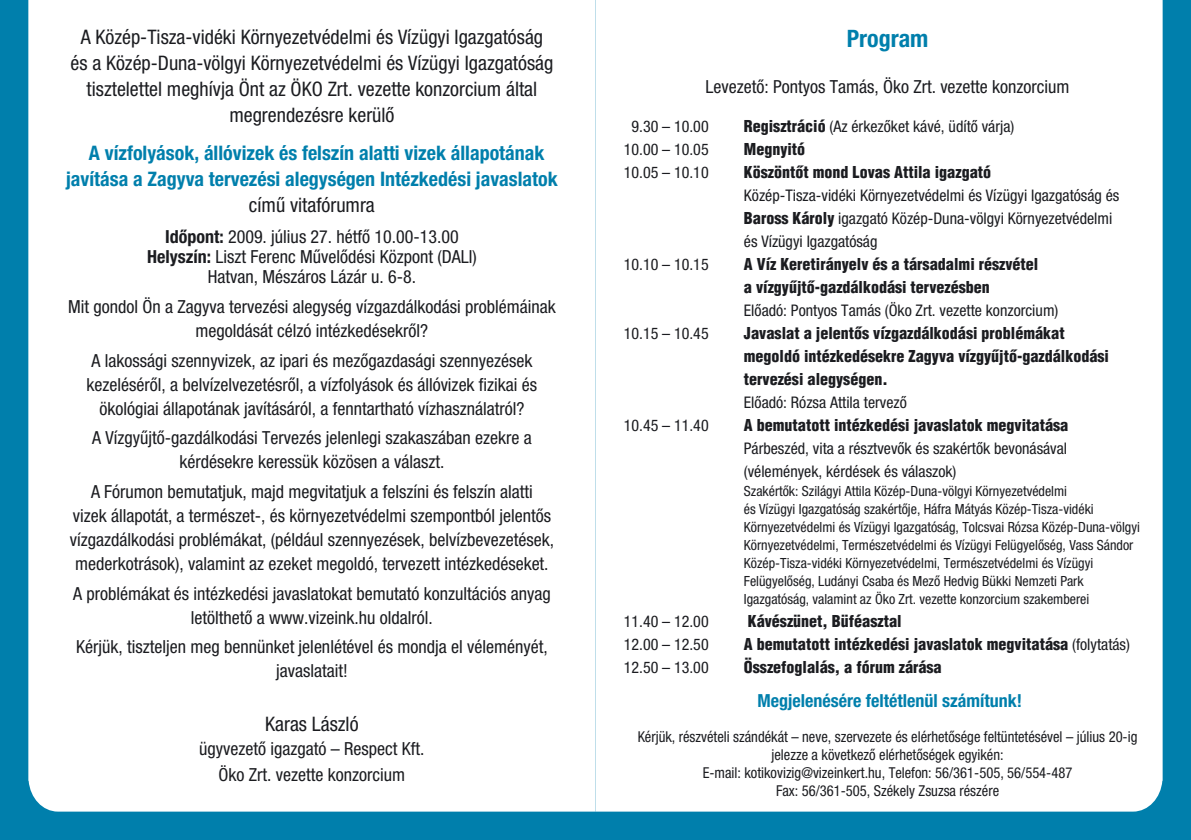
<style>
.page{position:relative;width:1191px;height:840px;background:#fff}
.page>*{position:absolute;margin:0;border:0;box-sizing:border-box;transform-origin:0 0}
.t1{font:700 24px "Helvetica Cond H";color:#007fac}
.t2{font:20px/26px "Helvetica Cond H";color:#1b1c20;text-align:center}
.t3{font:700 20px/26px "Helvetica Cond H";color:#007fac;text-align:center}
.t4{font:18px/24px "Helvetica Cond H";color:#1b1c20;text-align:center}
.t5{font:700 18px "Helvetica Cond H";color:#007fac}
.t6{font:16px/23px "Helvetica Cond H";color:#1b1c20}
.t7{font:900 16px/23px "Helvetica Cond H";color:#1b1c20}
.t8{font:15px/18px "Helvetica Cond H";color:#1b1c20;text-align:center}
.t9{font:14px/18px "Helvetica Cond H";color:#1b1c20}
.s1{font-weight:700}
.s2{font-weight:900}
.s3{font-weight:400}
</style>
<div class="page">
<div style="left:0;top:0;width:1191px;height:839px;background:#007fac"></div>
<div style="left:28px;top:0;width:567px;height:811px;background:#fff"></div>
<div style="left:595px;top:0;width:567px;height:811px;background:#fff"></div>
<p class="t2" style="left:71px;top:24px;width:484px">A Közép-Tisza-vidéki Környezetvédelmi és Vízügyi Igazgatóság és a Közép-Duna-völgyi Környezetvédelmi és Vízügyi Igazgatóság tisztelettel meghívja Önt az ÖKO Zrt. vezette konzorcium által megrendezésre kerülô</p>
<p class="t3" style="left:66px;top:139px;width:493px">A vízfolyások, állóvizek és felszín alatti vizek állapotának javítása a Zagyva tervezési alegységen Intézkedési javaslatok</p>
<p class="t2" style="left:249px;top:191px;width:127px">címû vitafórumra</p>
<p class="t4" style="left:147px;top:226px;width:331px;line-height:20px"><span class="s1">Idôpont:</span> 2009. július 27. hétfô 10.00-13.00<br><span class="s1">Helyszín:</span> Liszt Ferenc Mûvelôdési Központ (DALI)<br>Hatvan, Mészáros Lázár u. 6-8.</p>
<p class="t4" style="left:68px;top:294px;width:489px">Mit gondol Ön a Zagyva tervezési alegység vízgazdálkodási problémáinak megoldását célzó intézkedésekrôl?</p>
<p class="t4" style="left:87px;top:348px;width:452px">A lakossági szennyvizek, az ipari és mezôgazdasági szennyezések kezelésérôl, a belvízelvezetésrôl, a vízfolyások és állóvizek fizikai és ökológiai állapotának javításáról, a fenntartható vízhasználatról?</p>
<p class="t4" style="left:92px;top:425px;width:441px">A Vízgyûjtô-gazdálkodási Tervezés jelenlegi szakaszában ezekre a kérdésekre keressük közösen a választ.</p>
<p class="t4" style="left:70px;top:479px;width:485px">A Fórumon bemutatjuk, majd megvitatjuk a felszíni és felszín alatti<br>vizek állapotát, a természet-, és környezetvédelmi szempontból jelentôs vízgazdálkodási problémákat, (például szennyezések, belvízbevezetések, mederkotrások), valamint az ezeket megoldó, tervezett intézkedéseket.</p>
<p class="t4" style="left:73px;top:581px;width:479px">A problémákat és intézkedési javaslatokat bemutató konzultációs anyag letölthetô a www.vizeink.hu oldalról.</p>
<p class="t4" style="left:76px;top:634px;width:473px">Kérjük, tiszteljen meg bennünket jelenlétével és mondja el véleményét, javaslatait!</p>
<p class="t2" style="left:265px;top:710px;width:95px">Karas László</p>
<p class="t4" style="left:199px;top:735px;width:227px;line-height:26px">ügyvezetô igazgató – Respect Kft.<br>Öko Zrt. vezette konzorcium</p>
<h1 class="t1" style="left:846px;top:24px;width:83px">Program</h1>
<p class="t4" style="left:705px;top:74px;width:365px">Levezetô: Pontyos Tamás, Öko Zrt. vezette konzorcium</p>
<p class="t6" style="left:631px;top:115px;width:79px">9.30 – 10.00</p>
<p class="t6" style="left:744px;top:115px;width:272px"><span class="s2">Regisztráció</span> (Az érkezôket kávé, üdítô várja)</p>
<p class="t6" style="left:624px;top:138px;width:86px">10.00 – 10.05</p>
<p class="t7" style="left:744px;top:137px;width:63px">Megnyitó</p>
<p class="t6" style="left:624px;top:161px;width:86px">10.05 – 10.10</p>
<p class="t7" style="left:744px;top:160px;width:249px">Köszöntôt mond Lovas Attila igazgató</p>
<p class="t6" style="left:744px;top:184px;width:377px">Közép-Tisza-vidéki Környezetvédelmi és Vízügyi Igazgatóság és<br><span class="s2">Baross Károly</span> igazgató Közép-Duna-völgyi Környezetvédelmi és Vízügyi Igazgatóság</p>
<p class="t6" style="left:624px;top:253px;width:86px">10.10 – 10.15</p>
<p class="t7" style="left:744px;top:252px;width:296px">A Víz Keretirányelv és a társadalmi részvétel a vízgyûjtô-gazdálkodási tervezésben</p>
<p class="t6" style="left:744px;top:299px;width:316px">Elôadó: Pontyos Tamás (Öko Zrt. vezette konzorcium)</p>
<p class="t6" style="left:624px;top:322px;width:86px">10.15 – 10.45</p>
<p class="t7" style="left:744px;top:321px;width:366px">Javaslat a jelentôs vízgazdálkodási problémákat megoldó intézkedésekre Zagyva vízgyûjtô-gazdálkodási tervezési alegységen.</p>
<p class="t6" style="left:744px;top:391px;width:164px">Elôadó: Rózsa Attila tervezô</p>
<p class="t6" style="left:624px;top:414px;width:86px">10.45 – 11.40</p>
<p class="t7" style="left:744px;top:413px;width:326px">A bemutatott intézkedési javaslatok megvitatása</p>
<p class="t6" style="left:744px;top:437px;width:325px">Párbeszéd, vita a résztvevôk és szakértôk bevonásával (vélemények, kérdések és válaszok)</p>
<p class="t9" style="left:744px;top:481px;width:397px">Szakértôk: Szilágyi Attila Közép-Duna-völgyi Környezetvédelmi<br>és Vízügyi Igazgatóság szakértôje, Háfra Mátyás Közép-Tisza-vidéki Környezetvédelmi és Vízügyi Igazgatóság, Tolcsvai Rózsa Közép-Duna-völgyi Környezetvédelmi, Természetvédelmi és Vízügyi Felügyelôség, Vass Sándor Közép-Tisza-vidéki Környezetvédelmi, Természetvédelmi és Vízügyi Felügyelôség, Ludányi Csaba és Mezô Hedvig Bükki Nemzeti Park Igazgatóság, valamint az Öko Zrt. vezette konzorcium szakemberei</p>
<p class="t6" style="left:624px;top:609px;width:86px">11.40 – 12.00</p>
<p class="t7" style="left:748px;top:608px;width:155px">Kávészünet, Büféasztal</p>
<p class="t6" style="left:624px;top:632px;width:86px">12.00 – 12.50</p>
<p class="t7" style="left:744px;top:631px;width:387px">A bemutatott intézkedési javaslatok megvitatása <span class="s3">(folytatás)</span></p>
<p class="t6" style="left:624px;top:655px;width:86px">12.50 – 13.00</p>
<p class="t7" style="left:744px;top:654px;width:199px">Összefoglalás, a fórum zárása</p>
<p class="t5" style="left:757px;top:689px;width:266px">Megjelenésére feltétlenül számítunk!</p>
<p class="t8" style="left:637px;top:727px;width:501px">Kérjük, részvételi szándékát – neve, szervezete és elérhetôsége feltüntetésével – július 20-ig jelezze a következô elérhetôségek egyikén:<br>E-mail: kotikovizig@vizeinkert.hu, Telefon: 56/361-505, 56/554-487<br>Fax: 56/361-505, Székely Zsuzsa részére</p>
</div>
